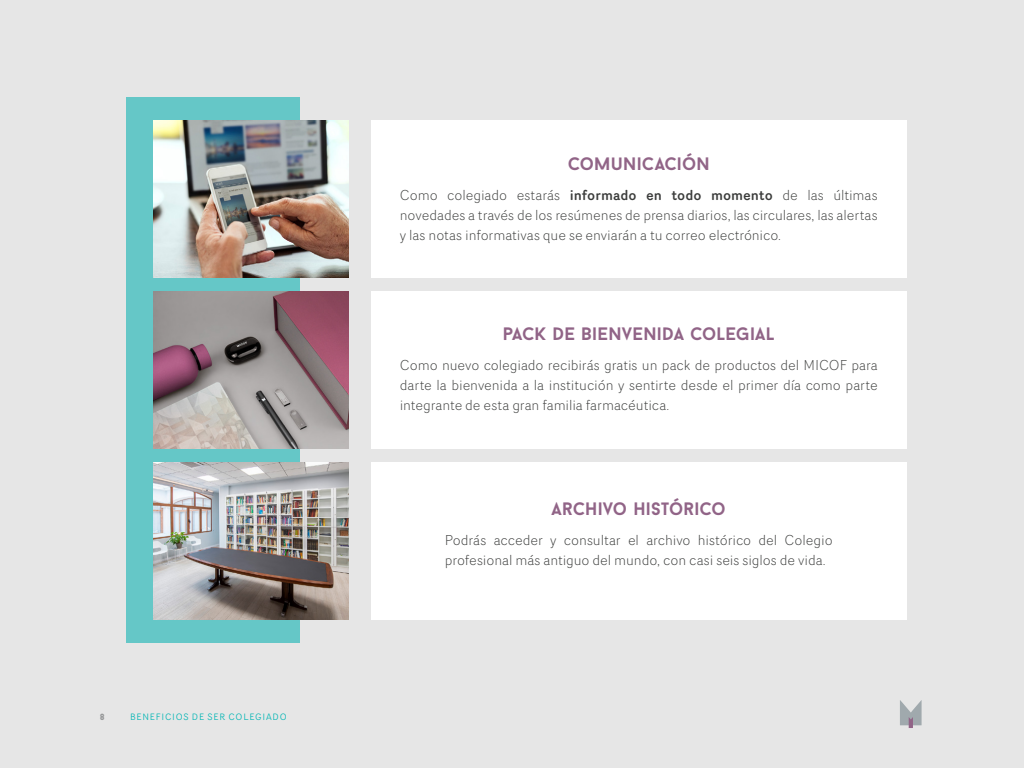
<style>
.page{position:relative;width:1024px;height:768px;background:#e6e6e6}
.page>*{position:absolute;margin:0;border:0;box-sizing:border-box;transform-origin:0 0}
.t1{font:700 18px "Baron Neue";letter-spacing:.005em;color:#916487}
.t2{font:300 14px/20px "Router";letter-spacing:-.005em;color:#3b3c3b;text-align:justify}
.t3{font:9px "Router";letter-spacing:.09em;color:#00b5b4}
.t4{font:900 9px "Baron Neue";color:#979899}
.s1{font-weight:500}
</style>
<div class="page">
<svg style="left:900px;top:700px;width:22px;height:28px"></svg>
<div style="left:371px;top:120px;width:536px;height:158px;background:#fff"></div>
<div style="left:371px;top:291px;width:536px;height:158px;background:#fff"></div>
<div style="left:371px;top:462px;width:536px;height:158px;background:#fff"></div>
<div style="left:126px;top:97px;width:174px;height:546px;background:#65c7c7"></div>
<img style="left:153px;top:120px;width:196px;height:158px">
<img style="left:153px;top:291px;width:196px;height:158px">
<img style="left:153px;top:462px;width:196px;height:158px">
<p class="t4" style="left:100px;top:711px;width:6px">8</p>
<p class="t3" style="left:130px;top:710px;width:158px">BENEFICIOS DE SER COLEGIADO</p>
<p class="t1" style="left:568px;top:152px;width:144px">COMUNICACIÓN</p>
<p class="t2" style="left:400px;top:185px;width:480px">Como colegiado estarás <span class="s1">informado en todo momento</span> de las últimas novedades a través de los resúmenes de prensa diarios, las circulares, las alertas y las notas informativas que se enviarán a tu correo electrónico.</p>
<p class="t1" style="left:503px;top:322px;width:274px">PACK DE BIENVENIDA COLEGIAL</p>
<p class="t2" style="left:400px;top:355px;width:480px">Como nuevo colegiado recibirás gratis un pack de productos del MICOF para darte la bienvenida a la institución y sentirte desde el primer día como parte integrante de esta gran familia farmacéutica.</p>
<p class="t1" style="left:552px;top:497px;width:176px">ARCHIVO HISTÓRICO</p>
<p class="t2" style="left:445px;top:530px;width:389px">Podrás acceder y consultar el archivo histórico del Colegio profesional más antiguo del mundo, con casi seis siglos de vida.</p>
</div>
